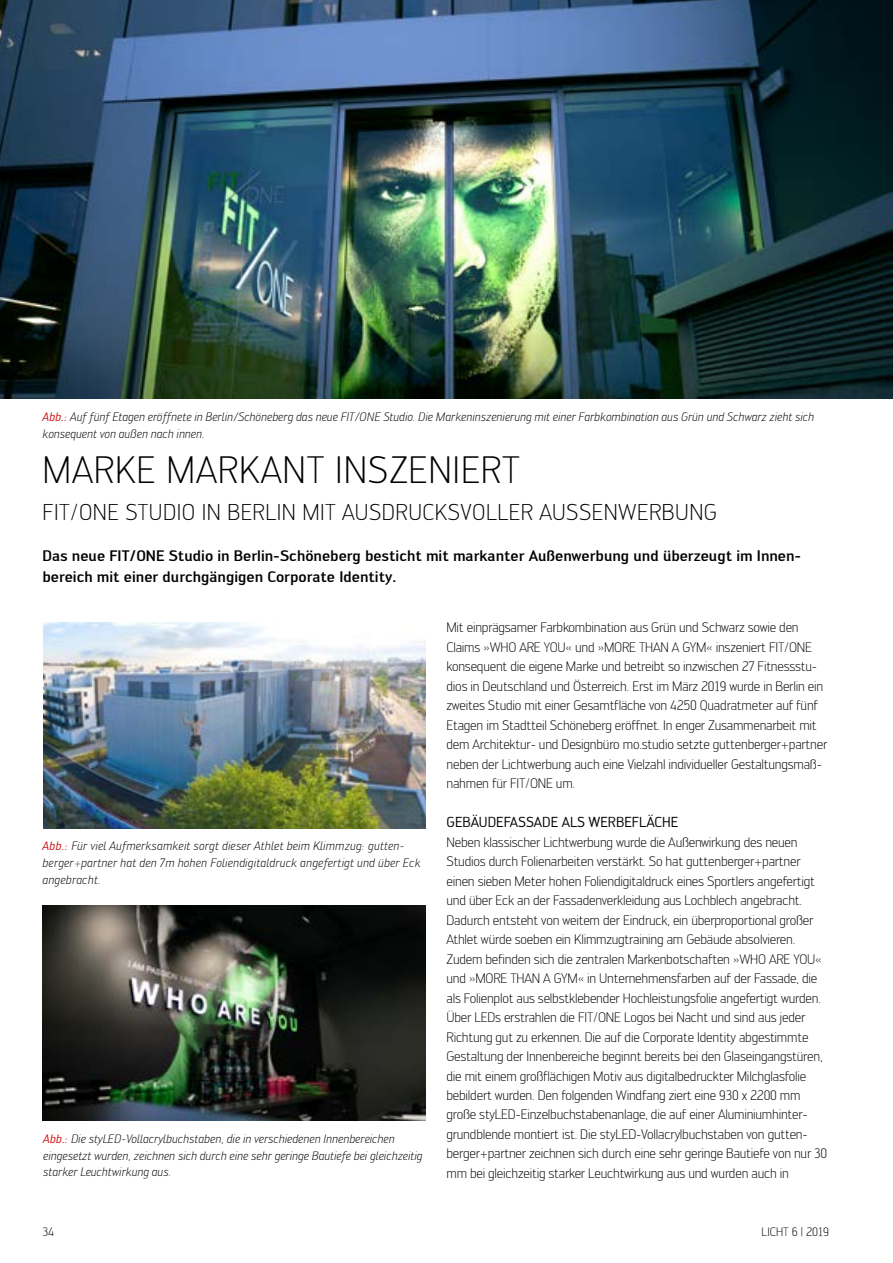
<style>
.page{position:relative;width:893px;height:1263px;background:#fff}
.page>*{position:absolute;margin:0;border:0;box-sizing:border-box;transform-origin:0 0}
.Titel{font:300 37.5px "Engel";letter-spacing:.02em;color:#000}
.Untertitel{font:300 22.5px "Engel";letter-spacing:.02em;color:#000}
.Vorspann{font:500 15px/21px "Engel";color:#000}
.Subhead{font:14.25px "Engel";color:#000}
.t1{font:300 13.5px/19.5px "Engel";letter-spacing:-.015em;color:#000}
.Bildunterschrift{font:italic 300 12px/16.8px "Engel";color:#000}
.Aufmacher_Inhalt{font:italic 300 12px/16.8px "Engel";color:#000}
.t2{font:300 12px "Engel";color:#000}
.s1{font-weight:400;color:#cd1013}
</style>
<div class="page">
<img style="left:43px;top:623px;width:383px;height:206px">
<img style="left:43px;top:906px;width:382px;height:214px">
<img style="left:0;top:0;width:893px;height:399px">
<p class="Aufmacher_Inhalt" style="left:43px;top:409px;width:773px"><span class="s1">Abb.:</span> Auf fünf Etagen eröffnete in Berlin/Schöneberg das neue FIT/ONE Studio. Die Markeninszenierung mit einer Farbkombination aus Grün und Schwarz zieht sich konsequent von außen nach innen.</p>
<p class="Titel" style="left:43px;top:448px;width:458px">MARKE MARKANT INSZENIERT</p>
<p class="Untertitel" style="left:43px;top:500px;width:132px">FIT/ONE STUDIO</p>
<p class="Untertitel" style="left:202px;top:500px;width:517px">IN BERLI N MIT AUSDRUCKSVOLLER AUSSENWERBUNG</p>
<p class="Vorspann" style="left:43px;top:545px;width:760px">Das neue FIT/ONE Studio in Berlin-Schöneberg besticht mit markanter Außenwerbung und überzeugt im Innen&shy;bereich mit einer durchgängigen Corporate Identity.</p>
<p class="Bildunterschrift" style="left:43px;top:838px;width:379px"><span class="s1">Abb.:</span> Für viel Aufmerksamkeit sorgt dieser Athlet beim Klimmzug: gutten&shy;berger+partner hat den 7m hohen Foliendigitaldruck angefertigt und über Eck angebracht.</p>
<p class="Bildunterschrift" style="left:43px;top:1130px;width:381px"><span class="s1">Abb.:</span> Die styLED-Vollacrylbuchstaben, die in verschiedenen Innenbereichen eingesetzt wurden, zeichnen sich durch eine sehr geringe Bautiefe bei gleichzeitig starker Leuchtwirkung aus.</p>
<p class="t1" style="left:446px;top:618px;width:382px">Mit einprägsamer Farbkombination aus Grün und Schwarz sowie den Claims »WHO ARE YOU« und »MORE THAN A GYM« inszeniert FIT/ONE konsequent die eigene Marke und betreibt so inzwischen 27 Fitnessstu&shy;dios in Deutschland und Österreich. Erst im März 2019 wurde in Berlin ein zweites Studio mit einer Gesamtfläche von 4250 Quadratmeter auf fünf Etagen im Stadtteil Schöneberg eröffnet. In enger Zusammenarbeit mit dem Architektur- und Designbüro mo.studio setzte guttenberger+partner neben der Lichtwerbung auch eine Vielzahl individueller Gestaltungsmaß&shy;nahmen für FIT/ONE um.</p>
<p class="Subhead" style="left:446px;top:814px;width:233px">GEBÄUDEFASSADE ALS WERBEFLÄCHE</p>
<p class="t1" style="left:446px;top:832px;width:382px">Neben klassischer Lichtwerbung wurde die Außenwirkung des neuen Studios durch Folienarbeiten verstärkt. So hat guttenberger+partner einen sieben Meter hohen Foliendigitaldruck eines Sportlers angefertigt und über Eck an der Fassadenverkleidung aus Lochblech angebracht.<br>Dadurch entsteht von weitem der Eindruck, ein überproportional großer Athlet würde soeben ein Klimmzugtraining am Gebäude absolvieren.<br>Zudem befinden sich die zentralen Markenbotschaften »WHO ARE YOU« und »MORE THAN A GYM« in Unternehmensfarben auf der Fassade, die als Folienplot aus selbstklebender Hochleistungsfolie angefertigt wurden.<br>Über LEDs erstrahlen die FIT/ONE Logos bei Nacht und sind aus jeder Richtung gut zu erkennen. Die auf die Corporate Identity abgestimmte Gestaltung der Innenbereiche beginnt bereits bei den Glaseingangstüren, die mit einem großflächigen Motiv aus digitalbedruckter Milchglasfolie bebildert wurden. Den folgenden Windfang ziert eine 930 x 2200 mm große styLED-Einzelbuchstabenanlage, die auf einer Aluminiumhinter&shy;grundblende montiert ist. Die styLED-Vollacrylbuchstaben von gutten&shy;berger+partner zeichnen sich durch eine sehr geringe Bautiefe von nur 30 mm bei gleichzeitig starker Leuchtwirkung aus und wurden auch in</p>
<p class="t2" style="left:43px;top:1225px;width:13px">34</p>
<p class="t2" style="left:762px;top:1225px;width:69px">LICHT 6 | 2019</p>
</div>
